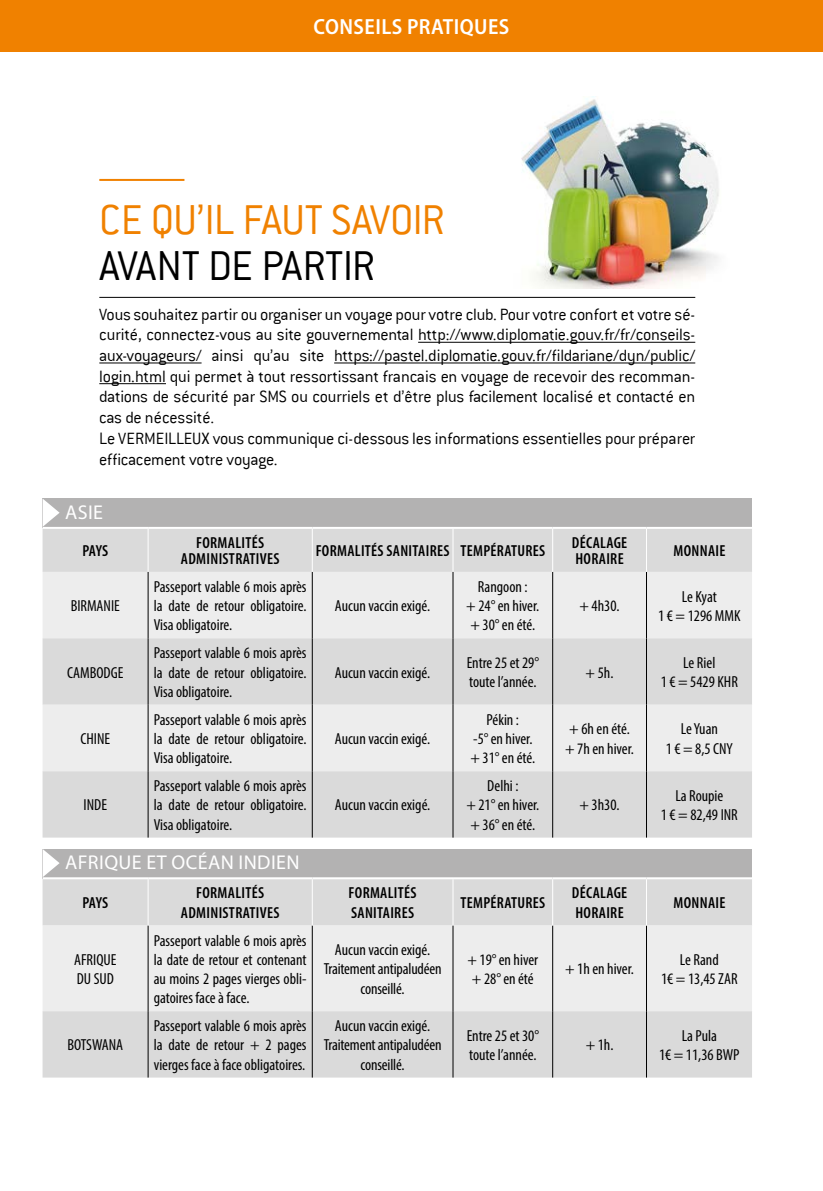
<style>
.page{position:relative;width:823px;height:1191px;background:#fff}
.page>*{position:absolute;margin:0;border:0;box-sizing:border-box;transform-origin:0 0}
.t1{font:300 46px "Conduit ITC";color:#f08100}
.t2{font:300 46px "Conduit ITC";letter-spacing:-.02em;color:#000}
.t3{font:600 semi-condensed 22px "Myriad Pro";letter-spacing:.02em;color:#fff}
.t4{font:20px "Myriad Pro";letter-spacing:.02em;color:#fff}
.t5{font:300 18px/20.6px "Conduit ITC";letter-spacing:-.01em;color:#000}
.t6{font:condensed 16px/19.2px "Myriad Pro";color:#000;text-align:center}
.t7{font:600 condensed 16px/19.2px "Myriad Pro";letter-spacing:.02em;color:#000}
</style>
<div class="page">
<img style="left:521px;top:96px;width:198px;height:192px">
<div style="left:0;top:0;width:822px;height:51px;background:#f08100"></div>
<div style="left:43px;top:572px;width:708px;height:66px;background:#ededed"></div>
<div style="left:43px;top:638px;width:708px;height:439px;background:#dadada"></div>
<svg style="left:43px;top:704px;width:708px;height:307px;background:#e5e5e5"></svg>
<div style="left:43px;top:849px;width:708px;height:29px;background:#b3b2b2"></div>
<hr style="left:148px;top:925px;width:1px;height:86px;background:#000">
<hr style="left:312px;top:925px;width:1px;height:86px;background:#000">
<hr style="left:452px;top:925px;width:1px;height:86px;background:#000">
<hr style="left:552px;top:925px;width:1px;height:86px;background:#000">
<hr style="left:645px;top:925px;width:1px;height:86px;background:#000">
<hr style="left:148px;top:1011px;width:1px;height:66px;background:#000">
<hr style="left:312px;top:1011px;width:1px;height:66px;background:#000">
<hr style="left:452px;top:1011px;width:1px;height:66px;background:#000">
<hr style="left:552px;top:1011px;width:1px;height:66px;background:#000">
<hr style="left:645px;top:1011px;width:1px;height:66px;background:#000">
<hr style="left:148px;top:572px;width:1px;height:66px;background:#000">
<hr style="left:312px;top:572px;width:1px;height:66px;background:#000">
<hr style="left:452px;top:572px;width:1px;height:66px;background:#000">
<hr style="left:552px;top:572px;width:1px;height:66px;background:#000">
<hr style="left:645px;top:572px;width:1px;height:66px;background:#000">
<hr style="left:148px;top:638px;width:1px;height:66px;background:#000">
<hr style="left:312px;top:638px;width:1px;height:66px;background:#000">
<hr style="left:452px;top:638px;width:1px;height:66px;background:#000">
<hr style="left:552px;top:638px;width:1px;height:66px;background:#000">
<hr style="left:645px;top:638px;width:1px;height:66px;background:#000">
<hr style="left:148px;top:704px;width:1px;height:67px;background:#000">
<hr style="left:312px;top:704px;width:1px;height:67px;background:#000">
<hr style="left:452px;top:704px;width:1px;height:67px;background:#000">
<hr style="left:552px;top:704px;width:1px;height:67px;background:#000">
<hr style="left:645px;top:704px;width:1px;height:67px;background:#000">
<hr style="left:148px;top:771px;width:1px;height:66px;background:#000">
<hr style="left:312px;top:771px;width:1px;height:66px;background:#000">
<hr style="left:452px;top:771px;width:1px;height:66px;background:#000">
<hr style="left:552px;top:771px;width:1px;height:66px;background:#000">
<hr style="left:645px;top:771px;width:1px;height:66px;background:#000">
<hr style="left:43px;top:877px;width:105px;height:2px;background:#fff">
<hr style="left:148px;top:877px;width:164px;height:2px;background:#fff">
<hr style="left:312px;top:877px;width:140px;height:2px;background:#fff">
<hr style="left:452px;top:877px;width:100px;height:2px;background:#fff">
<hr style="left:552px;top:877px;width:94px;height:2px;background:#fff">
<hr style="left:646px;top:877px;width:105px;height:2px;background:#fff">
<hr style="left:147px;top:879px;width:1px;height:46px;background:#fff">
<hr style="left:311px;top:879px;width:1px;height:46px;background:#fff">
<hr style="left:452px;top:879px;width:1px;height:46px;background:#fff">
<hr style="left:552px;top:879px;width:1px;height:46px;background:#fff">
<hr style="left:645px;top:879px;width:1px;height:46px;background:#fff">
<hr style="left:99px;top:297px;width:595px;height:1px;background:#000">
<hr style="left:99px;top:179px;width:85px;height:2px;background:#f08100">
<hr style="left:418px;top:342px;width:276px;height:1px;background:#000">
<hr style="left:99px;top:362px;width:102px;height:1px;background:#000">
<hr style="left:334px;top:362px;width:360px;height:1px;background:#000">
<hr style="left:99px;top:383px;width:67px;height:1px;background:#000">
<svg style="left:43px;top:498px;width:708px;height:74px;background:#cccbcb"></svg>
<svg style="left:43px;top:849px;width:17px;height:28px"></svg>
<h2 class="t3" style="left:313px;top:14px;width:197px">CONSEILS PRATIQUES</h2>
<h1 class="t1" style="left:99px;top:194px;width:163px">Cequ’il faut</h1>
<h1 class="t1" style="left:331px;top:194px;width:20px">savoir</h1>
<h1 class="t2" style="left:99px;top:240px;width:277px">avant de partir</h1>
<p class="t5" style="left:99px;top:304px;width:597px;text-align:justify">Vous souhaitez partir ou organiser un voyage pour votre club. Pour votre confort et votre sé&shy;curité, connectez-vous au site gouvernemental http://www.diplomatie.gouv.fr/fr/conseils&shy;aux-voyageurs/ ainsi qu’au site https://pastel.diplomatie.gouv.fr/fildariane/dyn/public/ login.html qui permet à tout ressortissant francais en voyage de recevoir des recomman&shy;dations de sécurité par SMS</p>
<p class="t5" style="left:291px;top:386px;width:405px">ou courriels et d’être plus facilement localisé et contacté en</p>
<p class="t5" style="left:99px;top:407px;width:116px">cas de nécessité.<br>Le VERMEILLE</p>
<p class="t5" style="left:99px;top:428px;width:597px;text-indent:93px">UX vous communique ci-dessous les informations essentielles pour préparer efficacement votre voyage.</p>
<p class="t4" style="left:65px;top:500px;width:39px">ASIE</p>
<p class="t7" style="left:82px;top:541px;width:27px">PAYS</p>
<p class="t7" style="left:181px;top:535px;width:100px;line-height:16px;text-align:center">FORMALITÉS<br>ADMINISTRATIVES</p>
<p class="t7" style="left:315px;top:541px;width:231px">FORMALITÉS SANITAIRES TEMPÉRATURES</p>
<p class="t7" style="left:571px;top:535px;width:57px;line-height:16px">DÉCALAGE<br>HORAIRE</p>
<p class="t7" style="left:673px;top:541px;width:53px">MONNAIE</p>
<p class="t6" style="left:71px;top:596px;width:51px">BIRMANIE</p>
<p class="t6" style="left:154px;top:577px;width:154px;text-align:justify">Passeport valable 6 mois après la date de retour obligatoire.<br>Visa obligatoire.</p>
<p class="t6" style="left:466px;top:577px;width:74px">Rangoon :<br>+ 24° en hiver. + 30° en été.</p>
<p class="t6" style="left:579px;top:596px;width:42px">+ 4h30.</p>
<p class="t6" style="left:657px;top:586px;width:84px">Le Kyat<br>1 € = 1296 MMK</p>
<p class="t6" style="left:334px;top:596px;width:97px">Aucun vaccin exigé.</p>
<p class="t6" style="left:67px;top:662px;width:58px">CAMBODGE</p>
<p class="t6" style="left:80px;top:729px;width:31px">CHINE</p>
<p class="t6" style="left:84px;top:795px;width:25px">INDE</p>
<p class="t6" style="left:154px;top:643px;width:154px;text-align:justify">Passeport valable 6 mois après la date de retour obligatoire.<br>Visa obligatoire.</p>
<p class="t6" style="left:154px;top:709px;width:154px;text-align:justify">Passeport valable 6 mois après la date de retour obligatoire.<br>Visa obligatoire.</p>
<p class="t6" style="left:154px;top:776px;width:154px;text-align:justify">Passeport valable 6 mois après la date de retour obligatoire.<br>Visa obligatoire.</p>
<p class="t6" style="left:334px;top:662px;width:97px">Aucun vaccin exigé.</p>
<p class="t6" style="left:466px;top:653px;width:74px;text-align:left">Entre 25 et 29° toute l’année.</p>
<p class="t6" style="left:585px;top:662px;width:29px">+ 5h.</p>
<p class="t6" style="left:660px;top:653px;width:78px">Le Riel<br>1 € = 5429 KHR</p>
<p class="t6" style="left:334px;top:729px;width:97px">Aucun vaccin exigé.</p>
<p class="t6" style="left:334px;top:795px;width:97px">Aucun vaccin exigé.</p>
<p class="t6" style="left:470px;top:709px;width:66px">Pékin :<br>-5° en hiver. + 31° en été.</p>
<p class="t6" style="left:565px;top:719px;width:70px;text-align:left">+ 6h en été. + 7h en hiver.</p>
<p class="t6" style="left:665px;top:719px;width:69px">Le Yuan<br>1 € = 8,5 CNY</p>
<p class="t6" style="left:466px;top:776px;width:74px">Delhi :<br>+ 21° en hiver. + 36° en été.</p>
<p class="t6" style="left:579px;top:795px;width:42px">+ 3h30.</p>
<p class="t6" style="left:660px;top:785px;width:78px">La Roupie<br>1 € = 82,49 INR</p>
<p class="t4" style="left:65px;top:850px;width:236px">AFRIQUE ET OCÉAN INDIEN</p>
<p class="t7" style="left:82px;top:893px;width:27px">PAYS</p>
<p class="t7" style="left:181px;top:883px;width:100px;text-align:center">FORMALITÉS<br>ADMINISTRATIVES</p>
<p class="t7" style="left:348px;top:883px;width:69px">FORMALITÉS<br>SANITAIRES</p>
<p class="t7" style="left:460px;top:893px;width:86px">TEMPÉRATURES</p>
<p class="t7" style="left:571px;top:883px;width:57px">DÉCALAGE<br>HORAIRE</p>
<p class="t7" style="left:673px;top:893px;width:53px">MONNAIE</p>
<p class="t6" style="left:74px;top:949px;width:44px;text-align:left">AFRIQUE<br>DU SUD</p>
<p class="t6" style="left:154px;top:930px;width:154px;text-align:justify">Passeport valable 6 mois après la date de retour et contenant au moins 2 pages vierges obli&shy;gatoires face à face.</p>
<p class="t6" style="left:323px;top:940px;width:119px">Aucun vaccin exigé.<br>Traitement antipaludéen conseillé.</p>
<p class="t6" style="left:467px;top:949px;width:72px;text-align:left">+ 19° en hiver + 28° en été</p>
<p class="t6" style="left:565px;top:959px;width:70px">+ 1h en hiver.</p>
<p class="t6" style="left:660px;top:949px;width:78px">Le Rand<br>1€ = 13,45 ZAR</p>
<p class="t6" style="left:67px;top:1035px;width:57px">BOTSWANA</p>
<p class="t6" style="left:154px;top:1016px;width:154px;text-align:justify">Passeport valable 6 mois après la date de retour + 2 pages vierges face à face obligatoires.</p>
<p class="t6" style="left:323px;top:1016px;width:119px">Aucun vaccin exigé.<br>Traitement antipaludéen conseillé.</p>
<p class="t6" style="left:466px;top:1025px;width:74px;text-align:left">Entre 25 et 30° toute l’année.</p>
<p class="t6" style="left:585px;top:1035px;width:29px">+ 1h.</p>
<p class="t6" style="left:658px;top:1025px;width:82px">La Pula<br>1€ = 11,36 BWP</p>
</div>
